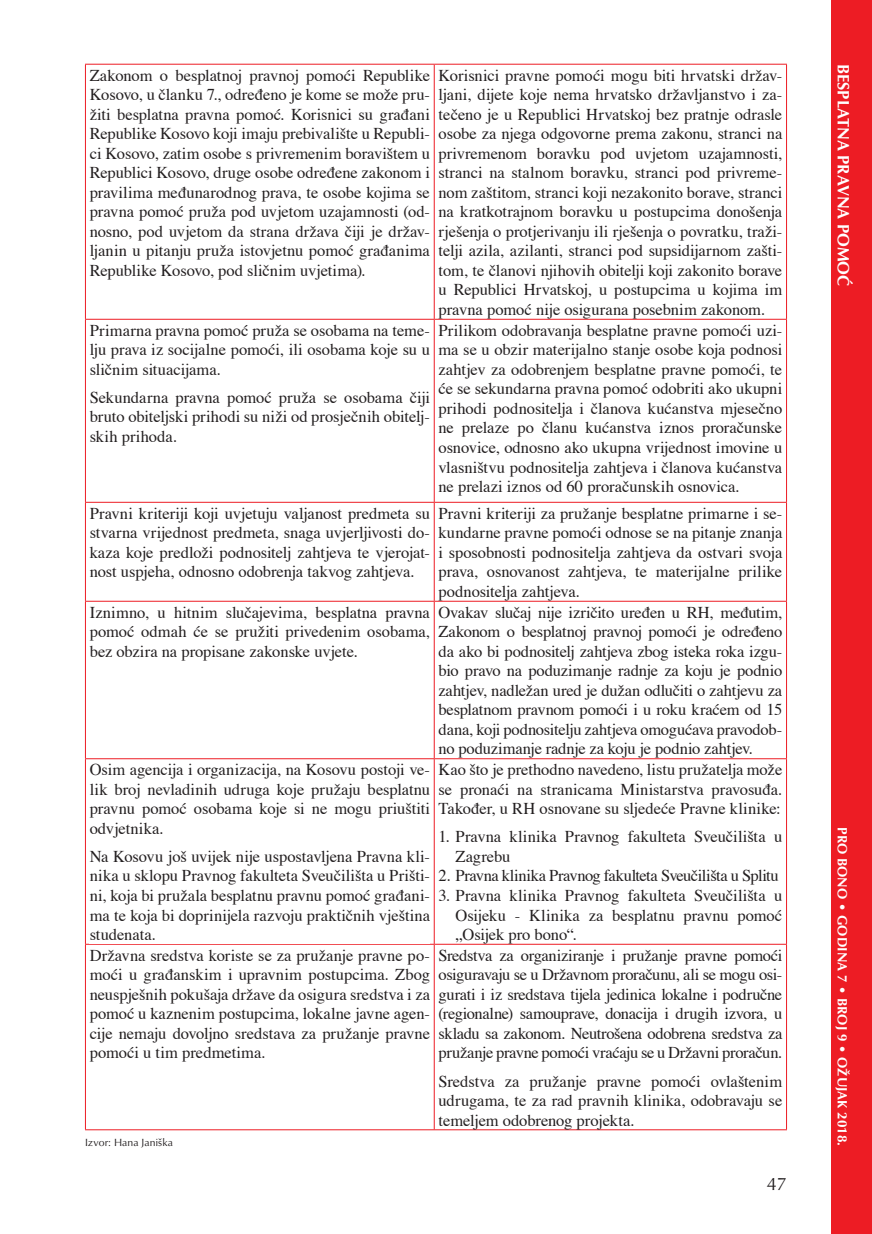
<style>
.page{position:relative;width:872px;height:1234px;background:#fff}
.page>*{position:absolute;margin:0;border:0;box-sizing:border-box;transform-origin:0 0}
.t1{font:18px "Optima CE";color:#231f20}
.t2{font:16.5px/19.5px "Times";letter-spacing:-.005em;color:#231f20;text-align:justify}
.t3{font:16.5px "Times";letter-spacing:-.025em;color:#231f20}
.t4{font:700 16.5px "Optima CE";color:#fff}
.t5{font:700 13.5px "Optima CE";color:#fff}
.t6{font:10.5px "Optima CE";color:#231f20}
</style>
<div class="page">
<hr style="left:85px;top:64px;width:349px;height:1px;background:#ed1c24">
<hr style="left:85px;top:65px;width:1px;height:254px;background:#ed1c24">
<hr style="left:434px;top:64px;width:353px;height:1px;background:#ed1c24">
<hr style="left:434px;top:65px;width:1px;height:254px;background:#ed1c24">
<hr style="left:786px;top:65px;width:1px;height:254px;background:#ed1c24">
<hr style="left:85px;top:319px;width:349px;height:1px;background:#ed1c24">
<hr style="left:85px;top:319px;width:1px;height:183px;background:#ed1c24">
<hr style="left:434px;top:319px;width:353px;height:1px;background:#ed1c24">
<hr style="left:434px;top:319px;width:1px;height:183px;background:#ed1c24">
<hr style="left:786px;top:319px;width:1px;height:183px;background:#ed1c24">
<hr style="left:85px;top:502px;width:349px;height:1px;background:#ed1c24">
<hr style="left:85px;top:502px;width:1px;height:98px;background:#ed1c24">
<hr style="left:434px;top:502px;width:353px;height:1px;background:#ed1c24">
<hr style="left:434px;top:502px;width:1px;height:98px;background:#ed1c24">
<hr style="left:786px;top:502px;width:1px;height:98px;background:#ed1c24">
<hr style="left:85px;top:600px;width:349px;height:1px;background:#ed1c24">
<hr style="left:85px;top:601px;width:1px;height:157px;background:#ed1c24">
<hr style="left:434px;top:600px;width:353px;height:1px;background:#ed1c24">
<hr style="left:434px;top:601px;width:1px;height:157px;background:#ed1c24">
<hr style="left:786px;top:601px;width:1px;height:157px;background:#ed1c24">
<hr style="left:85px;top:758px;width:349px;height:1px;background:#ed1c24">
<hr style="left:85px;top:759px;width:1px;height:184px;background:#ed1c24">
<hr style="left:434px;top:758px;width:353px;height:1px;background:#ed1c24">
<hr style="left:434px;top:759px;width:1px;height:184px;background:#ed1c24">
<hr style="left:786px;top:759px;width:1px;height:184px;background:#ed1c24">
<hr style="left:85px;top:943px;width:349px;height:1px;background:#ed1c24">
<hr style="left:85px;top:944px;width:1px;height:185px;background:#ed1c24">
<hr style="left:434px;top:943px;width:353px;height:1px;background:#ed1c24">
<hr style="left:434px;top:944px;width:1px;height:185px;background:#ed1c24">
<hr style="left:786px;top:944px;width:1px;height:185px;background:#ed1c24">
<hr style="left:85px;top:1129px;width:702px;height:1px;background:#ed1c24">
<div style="left:831px;top:0;width:41px;height:1233px;background:#ed1c24"></div>
<p class="t2" style="left:90px;top:67px;width:342px">Zakonom o besplatnoj pravnoj pomoći Republike Kosovo, u članku 7., određeno je kome se može pru&shy;žiti besplatna pravna pomoć. Korisnici su građani Republike Kosovo koji imaju prebivalište u Republi&shy;ci Kosovo, zatim osobe s privremenim boravištem u Republici Kosovo, druge osobe određene zakonom i pravilima međunarodnog prava, te osobe kojima se pravna pomoć pruža pod uvjetom uzajamnosti (od&shy;nosno, pod uvjetom da strana država čiji je držav&shy;ljanin u pitanju pruža istovjetnu pomoć građanima Republike Kosovo, pod sličnim uvjetima).</p>
<p class="t2" style="left:438px;top:67px;width:345px">Korisnici pravne pomoći mogu biti hrvatski držav&shy;ljani, dijete koje nema hrvatsko državljanstvo i za&shy;tečeno je u Republici Hrvatskoj bez pratnje odrasle osobe za njega odgovorne prema zakonu, stranci na privremenom boravku pod uvjetom uzajamnosti, stranci na stalnom boravku, stranci pod privreme&shy;nom zaštitom, stranci koji nezakonito borave, stranci na kratkotrajnom boravku u postupcima donošenja rješenja o protjerivanju ili rješenja o povratku, traži&shy;telji azila, azilanti, stranci pod supsidijarnom zašti&shy;tom, te članovi njihovih obitelji koji zakonito borave u Republici Hrvatskoj, u postupcima u kojima im pravna pomoć nije osigurana posebnim zakonom.</p>
<p class="t2" style="left:90px;top:322px;width:342px">Primarna pravna pomoć pruža se osobama na teme&shy;lju prava iz socijalne pomoći, ili osobama koje su u sličnim situacijama.</p>
<p class="t2" style="left:90px;top:389px;width:342px">Sekundarna pravna pomoć pruža se osobama čiji bruto obiteljski prihodi su niži od prosječnih obitelj&shy;skih prihoda.</p>
<p class="t2" style="left:438px;top:322px;width:345px">Prilikom odobravanja besplatne pravne pomoći uzi&shy;ma se u obzir materijalno stanje osobe koja podnosi zahtjev za odobrenjem besplatne pravne pomoći, te će se sekundarna pravna pomoć odobriti ako ukupni prihodi podnositelja i članova kućanstva mjesečno ne prelaze po članu kućanstva iznos proračunske osnovice, odnosno ako ukupna vrijednost imovine u vlasništvu podnositelja zahtjeva i članova kućanstva ne prelazi iznos od 60 proračunskih osnovica.</p>
<p class="t2" style="left:90px;top:505px;width:342px">Pravni kriteriji koji uvjetuju valjanost predmeta su stvarna vrijednost predmeta, snaga uvjerljivosti do&shy;kaza koje predloži podnositelj zahtjeva te vjerojat&shy;nost uspjeha, odnosno odobrenja takvog zahtjeva.</p>
<p class="t2" style="left:438px;top:505px;width:345px">Pravni kriteriji za pružanje besplatne primarne i se&shy;kundarne pravne pomoći odnose se na pitanje znanja i sposobnosti podnositelja zahtjeva da ostvari svoja prava, osnovanost zahtjeva, te materijalne prilike podnositelja zahtjeva.</p>
<p class="t2" style="left:90px;top:604px;width:342px">Iznimno, u hitnim slučajevima, besplatna pravna pomoć odmah će se pružiti privedenim osobama, bez obzira na propisane zakonske uvjete.</p>
<p class="t2" style="left:438px;top:604px;width:345px">Ovakav slučaj nije izričito uređen u RH, međutim, Zakonom o besplatnoj pravnoj pomoći je određeno da ako bi podnositelj zahtjeva zbog isteka roka izgu&shy;bio pravo na poduzimanje radnje za koju je podnio zahtjev, nadležan ured je dužan odlučiti o zahtjevu za besplatnom pravnom pomoći i u roku kraćem od 15 dana, koji podnositelju zahtjeva omogućava pravodob&shy;no poduzimanje radnje za koju je podnio zahtjev.</p>
<p class="t2" style="left:90px;top:761px;width:342px">Osim agencija i organizacija, na Kosovu postoji ve&shy;lik broj nevladinih udruga koje pružaju besplatnu pravnu pomoć osobama koje si ne mogu priuštiti odvjetnika.</p>
<p class="t2" style="left:90px;top:847px;width:342px">Na Kosovu još uvijek nije uspostavljena Pravna kli&shy;nika u sklopu Pravnog fakulteta Sveučilišta u Prišti&shy;ni, koja bi pružala besplatnu pravnu pomoć građani&shy;ma te koja bi doprinijela razvoju praktičnih vještina studenata.</p>
<p class="t2" style="left:438px;top:761px;width:345px">Kao što je prethodno navedeno, listu pružatelja može se pronaći na stranicama Ministarstva pravosuđa.<br>Također, u RH osnovane su sljedeće Pravne klinike:</p>
<p class="t2" style="left:455px;top:828px;width:328px;text-indent:-17px">1. Pravna klinika Pravnog fakulteta Sveučilišta u<br>Zagrebu</p>
<p class="t3" style="left:438px;top:868px;width:342px">2. Pravna klinika Pravnog fakulteta Sveučilišta u Splitu</p>
<p class="t2" style="left:455px;top:886px;width:328px;text-indent:-17px">3. Pravna klinika Pravnog fakulteta Sveučilišta u Osijeku - Klinika za besplatnu pravnu pomoć „Osijek pro bono“.</p>
<p class="t2" style="left:90px;top:946px;width:342px">Državna sredstva koriste se za pružanje pravne po&shy;moći u građanskim i upravnim postupcima. Zbog neuspješnih pokušaja države da osigura sredstva i za pomoć u kaznenim postupcima, lokalne javne agen&shy;cije nemaju dovoljno sredstava za pružanje pravne pomoći u tim predmetima.</p>
<p class="t2" style="left:438px;top:946px;width:345px">Sredstva za organiziranje i pružanje pravne pomoći osiguravaju se u Državnom proračunu, ali se mogu osi&shy;gurati i iz sredstava tijela jedinica lokalne i područne (regionalne) samouprave, donacija i drugih izvora, u skladu sa zakonom. Neutrošena odobrena sredstva za pružanje pravne pomoći vraćaju se u Državni proračun.</p>
<p class="t2" style="left:438px;top:1072px;width:345px">Sredstva za pružanje pravne pomoći ovlaštenim udrugama, te za rad pravnih klinika, odobravaju se temeljem odobrenog projekta.</p>
<p class="t6" style="left:85px;top:1137px;width:89px">Izvor: Hana Janiška</p>
<p class="t1" style="left:767px;top:1174px;width:22px">47</p>
<p class="t4" style="left:851px;top:64px;width:224px;rotate:90deg">BESPLATNA PRAVNA POMOĆ</p>
<p class="t5" style="left:849px;top:826px;width:320px;rotate:90deg">PRO BONO • GODINA 7 • BROJ 9 • OŽUJAK 2018.</p>
</div>
